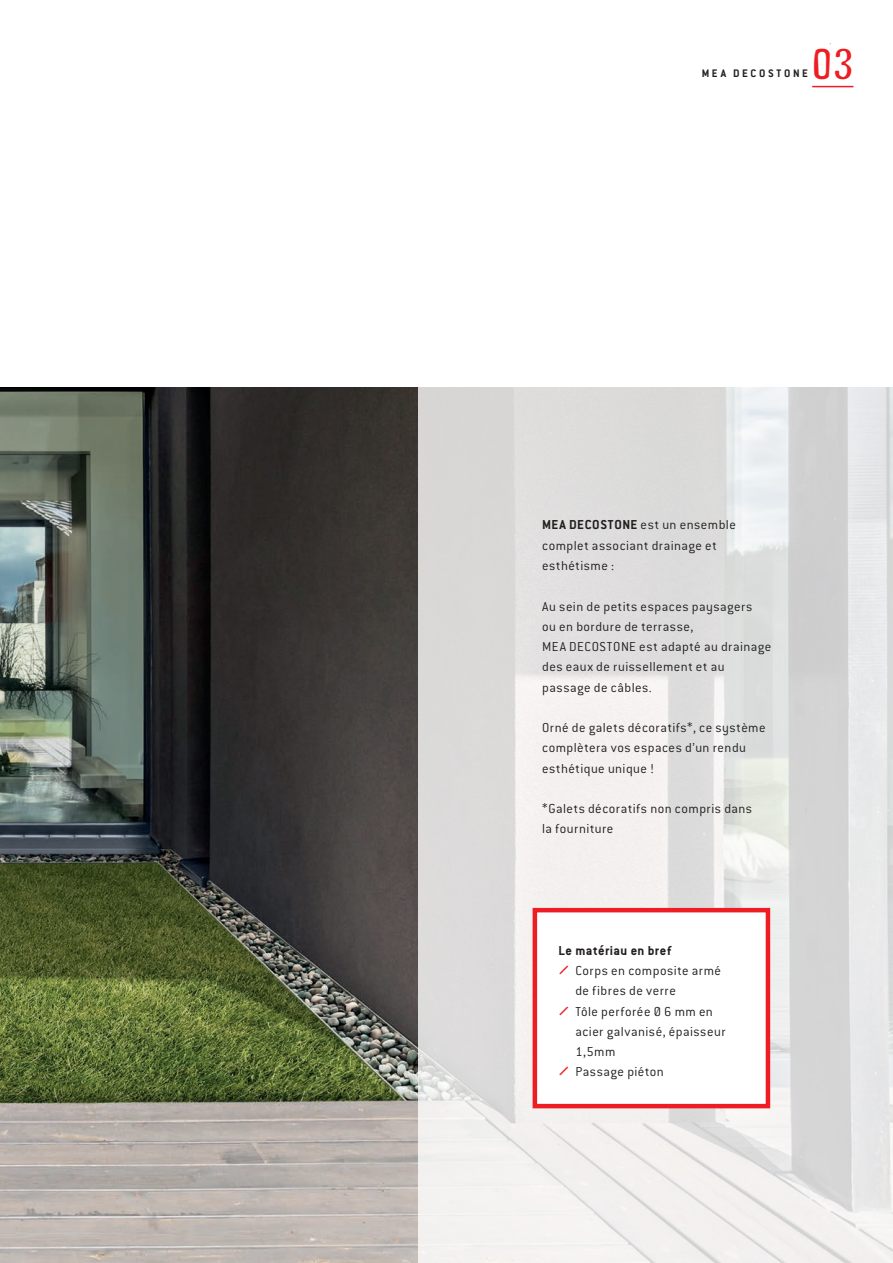
<style>
.page{position:relative;width:893px;height:1263px;background:#fff}
.page>*{position:absolute;margin:0;border:0;box-sizing:border-box;transform-origin:0 0}
.t1{font:45px "Gagamond";color:#ee1d23}
.t2{font:300 14.25px/20.2px "Conduit ITC Pro";letter-spacing:.035em;color:#231f20}
.t3{font:700 14.25px "Conduit ITC Pro";letter-spacing:.03em;color:#231f20}
.t4{font:700 12px "Conduit ITC Pro";letter-spacing:.225em;color:#231f20}
.s1{font-weight:700}
</style>
<div class="page">
<img style="left:0;top:388px;width:419px;height:875px">
<svg style="left:419px;top:387px;width:474px;height:876px"></svg>
<div style="left:535px;top:910px;width:233px;height:196px;background:#fff"></div>
<div style="left:533px;top:908px;width:237px;height:200px;border:4px solid #ee1d23"></div>
<hr style="left:812px;top:86px;width:41px;height:1px;background:#ee1d23">
<h1 class="t1" style="left:812px;top:41px;width:43px">03</h1>
<p class="t4" style="left:702px;top:66px;width:108px">MEA DECOSTONE</p>
<p class="t2" style="left:542px;top:515px;width:195px"><span class="s1">MEA DECOSTONE</span> est un ensemble complet associant drainage et esthétisme :</p>
<p class="t2" style="left:542px;top:596px;width:231px">Au sein de petits espaces paysagers<br>ou en bordure de terrasse,<br>MEA DECOSTONE est adapté au drainage des eaux de ruissellement et au passage de câbles.</p>
<p class="t2" style="left:542px;top:717px;width:225px">Orné de galets décoratifs*, ce système complètera vos espaces d’un rendu esthétique unique !</p>
<p class="t2" style="left:542px;top:798px;width:211px">*Galets décoratifs non compris dans la fourniture</p>
<p class="t3" style="left:558px;top:942px;width:114px">Le matériau en bref</p>
<p class="t2" style="left:575px;top:960px;width:152px">Corps en composite armé de fibres de verre<br>Tôle perforée Ø 6 mm en acier galvanisé, épaisseur<br>1,5mm<br>Passage piéton</p>
</div>
